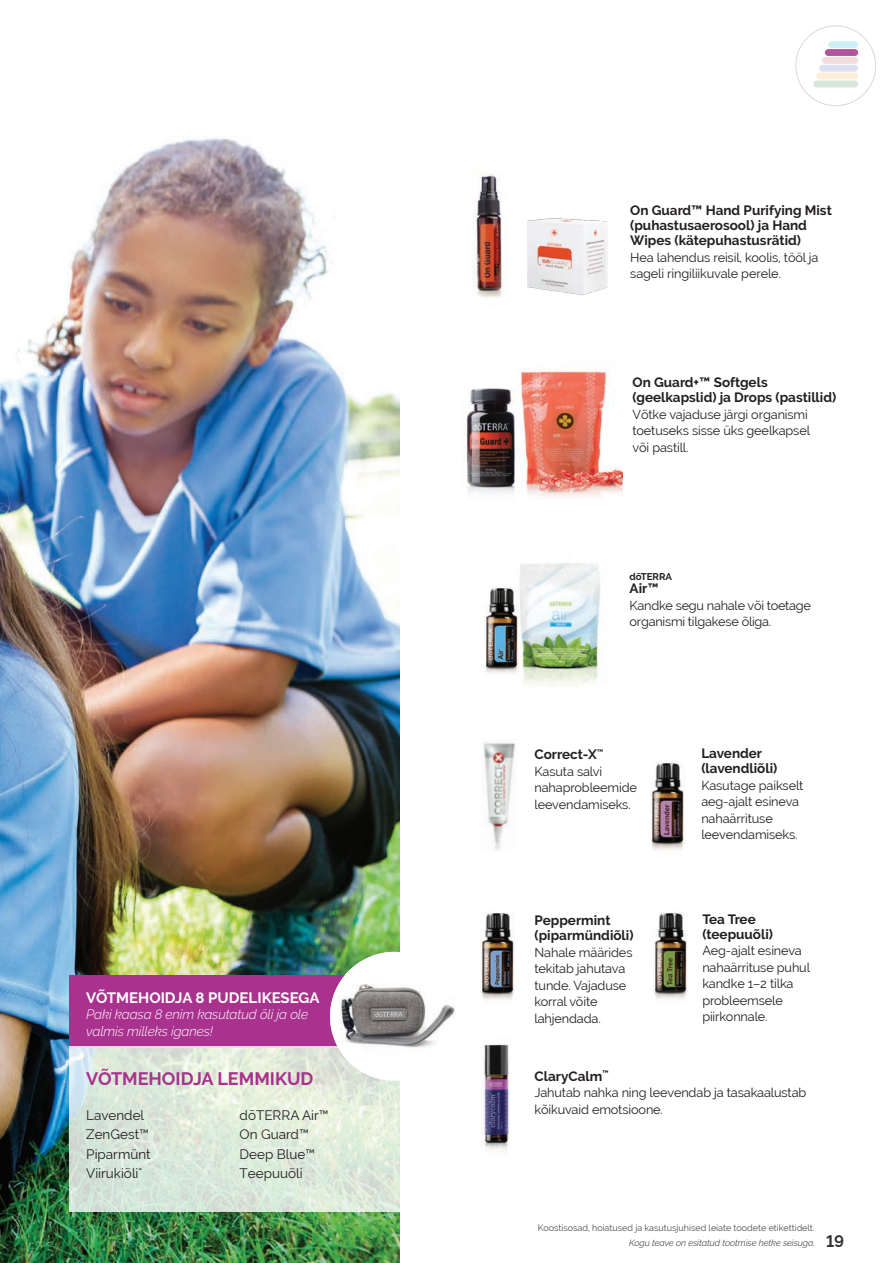
<style>
.page{position:relative;width:893px;height:1263px;background:#fff}
.page>*{position:absolute;margin:0;border:0;box-sizing:border-box;transform-origin:0 0}
.List_Style_Title{font:700 18px "Raleway";color:#a8328e}
.Body_Copy__10pt___14pt{font:700 15px "Raleway";color:#fff}
.Product_Name_Under_doTERRA{font:700 13.5px/15px "Raleway";color:#231f20}
.Product_Name_Bold{font:700 13.5px/15px "Raleway";color:#231f20}
.List_Style_Title-2{font:13.5px/19.5px "Raleway";color:#231f20}
.t1{font:italic 300 13.5px/16.5px "Raleway";letter-spacing:-.01em;color:#fff}
.Body_Copy_Tight_Italic{font:12.75px/16.5px "Raleway";letter-spacing:-.01em;color:#231f20}
.doTERRA_Name{font:700 9.75px "Raleway";color:#231f20}
.t2{font:9px "Raleway";color:#231f20}
.Body_Copy__10pt___14pt-2{font:italic 300 9px "Raleway";color:#231f20}
.s1{font-weight:700;font-style:normal;font-size:16.5px;color:#000}
</style>
<div class="page">
<img style="left:0;top:137px;width:400px;height:1126px">
<div style="left:69px;top:975px;width:331px;height:73px;background:#a8328e"></div>
<svg style="left:69px;top:1047px;width:331px;height:165px;background:#dde9db"></svg>
<div style="left:330px;top:952px;width:129px;height:129px;background:#fff;border-radius:50%"></div>
<img style="left:330px;top:952px;width:125px;height:112px">
<img style="left:483px;top:742px;width:32px;height:109px">
<img style="left:651px;top:762px;width:34px;height:88px">
<img style="left:653px;top:912px;width:35px;height:87px">
<img style="left:481px;top:1043px;width:29px;height:108px">
<img style="left:480px;top:912px;width:34px;height:88px">
<img style="left:463px;top:388px;width:49px;height:105px">
<img style="left:512px;top:370px;width:111px;height:127px">
<img style="left:484px;top:587px;width:32px;height:86px">
<img style="left:516px;top:563px;width:84px;height:123px">
<div style="left:795px;top:26px;width:81px;height:80px;border:1px solid #dad9d6;border-radius:50%"></div>
<div style="left:825px;top:49px;width:33px;height:7px;background:#b2549b;border-radius:3px"></div>
<div style="left:828px;top:41px;width:30px;height:7px;background:#cdf0f5;border-radius:3px"></div>
<div style="left:822px;top:57px;width:36px;height:7px;background:#f3dddb;border-radius:3px"></div>
<div style="left:819px;top:65px;width:39px;height:7px;background:#dbe2ef;border-radius:3px"></div>
<div style="left:816px;top:73px;width:42px;height:7px;background:#fdeddb;border-radius:3px"></div>
<div style="left:813px;top:81px;width:45px;height:6px;background:#d7e7da;border-radius:3px"></div>
<img style="left:527px;top:218px;width:81px;height:78px">
<img style="left:473px;top:173px;width:29px;height:125px">
<p class="Body_Copy__10pt___14pt" style="left:86px;top:989px;width:235px">VÕTMEHOIDJA 8 PUDELIKESEGA</p>
<p class="t1" style="left:86px;top:1006px;width:223px">Paki kaasa 8 enim kasutatud õli ja ole valmis milleks iganes!</p>
<p class="List_Style_Title" style="left:86px;top:1068px;width:229px">VÕTMEHOIDJA LEMMIKUD</p>
<p class="List_Style_Title-2" style="left:86px;top:1105px;width:66px">Lavendel<br>ZenGest™<br>Piparmünt<br>Viirukiõli"</p>
<p class="List_Style_Title-2" style="left:240px;top:1105px;width:91px">dōTERRA Air™<br>On Guard™<br>Deep Blue™<br>Teepuuõli</p>
<p class="Product_Name_Under_doTERRA" style="left:630px;top:203px;width:203px">On Guard™ Hand Purifying Mist (puhastusaerosool) ja Hand<br>Wipes (kätepuhastusrätid)</p>
<p class="Body_Copy_Tight_Italic" style="left:630px;top:249px;width:190px">Hea lahendus reisil, koolis, tööl ja sageli ringiliikuvale perele.</p>
<p class="Product_Name_Under_doTERRA" style="left:633px;top:375px;width:205px">On Guard+™ Softgels (geelkapslid) ja Drops (pastillid)</p>
<p class="Body_Copy_Tight_Italic" style="left:633px;top:406px;width:179px">Võtke vajaduse järgi organismi toetuseks sisse üks geelkapsel või pastill.</p>
<p class="doTERRA_Name" style="left:630px;top:571px;width:44px">dōTERRA</p>
<p class="Product_Name_Under_doTERRA" style="left:630px;top:581px;width:30px">Air™</p>
<p class="Body_Copy_Tight_Italic" style="left:630px;top:597px;width:183px">Kandke segu nahale või toetage organismi tilgakese õliga.</p>
<p class="Product_Name_Bold" style="left:534px;top:747px;width:70px">Correct-X<sup>™</sup></p>
<p class="Body_Copy_Tight_Italic" style="left:534px;top:763px;width:104px">Kasuta salvi nahaprobleemide leevendamiseks.</p>
<p class="Product_Name_Bold" style="left:534px;top:913px;width:101px">Peppermint (piparmündiõli)</p>
<p class="Body_Copy_Tight_Italic" style="left:534px;top:944px;width:100px">Nahale määrides tekitab jahutava tunde. Vajaduse korral võite lahjendada.</p>
<p class="Product_Name_Bold" style="left:701px;top:746px;width:77px">Lavender (lavendliõli)</p>
<p class="Body_Copy_Tight_Italic" style="left:701px;top:777px;width:104px">Kasutage paikselt aeg-ajalt esineva nahaärrituse leevendamiseks.</p>
<p class="Product_Name_Bold" style="left:702px;top:911px;width:72px">Tea Tree (teepuuõli)</p>
<p class="Body_Copy_Tight_Italic" style="left:702px;top:942px;width:109px">Aeg-ajalt esineva nahaärrituse puhul kandke 1–2 tilka probleemsele piirkonnale.</p>
<p class="Product_Name_Bold" style="left:534px;top:1068px;width:76px">ClaryCalm<sup>™</sup></p>
<p class="Body_Copy_Tight_Italic" style="left:534px;top:1084px;width:273px">Jahutab nahka ning leevendab ja tasakaalustab kõikuvaid emotsioone.</p>
<p class="t2" style="left:538px;top:1223px;width:278px">Koostisosad, hoiatused ja kasutusjuhised leiate toodete etikettidelt.</p>
<p class="Body_Copy__10pt___14pt-2" style="left:629px;top:1237px;width:216px">Kogu teave on esitatud tootmise hetke seisuga. <span class="s1">19</span></p>
</div>
